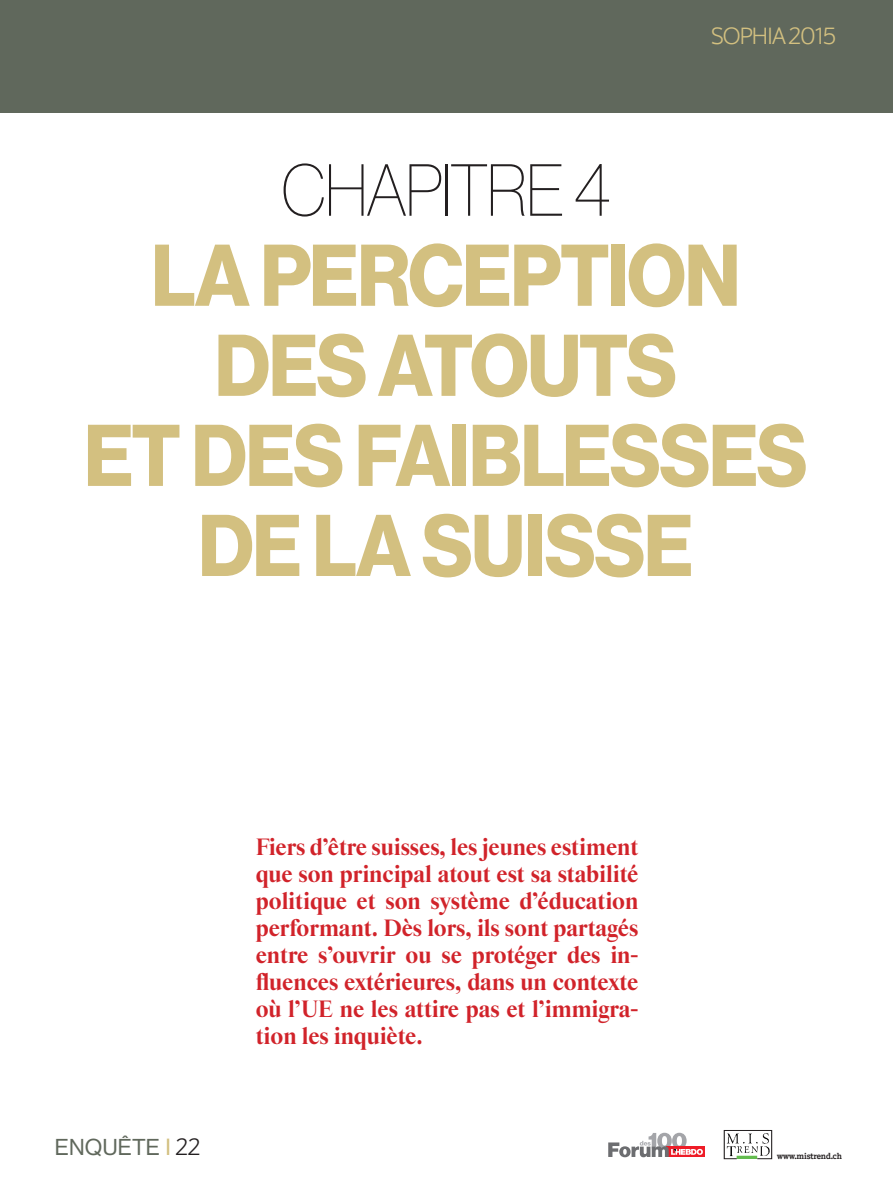
<style>
.page{position:relative;width:893px;height:1191px;background:#fff}
.page>*{position:absolute;margin:0;border:0;box-sizing:border-box;transform-origin:0 0}
.t1{font:85.5px/90px "N Haas Grotesk DS Pro 75 Bd";color:#d3c080;text-align:center;scale:.92 1}
.t2{font:72px "N Haas Grotesk DS Pro 25 Th";letter-spacing:-.02em;color:#231f20;scale:.92 1}
.t3{font:800 24px/27px "Starling";color:#d1232a;text-align:justify;scale:.9 1}
.t4{font:300 24px "Hebdo Sans";letter-spacing:-.02em;color:#d3c080}
.t5{font:22.5px "N Haas Grotesk DS Pro 55 Rg";letter-spacing:.01em;color:#60685c}
.t6{font:700 9px "Hebdo Egyptian";letter-spacing:-.005em;color:#231f20}
.s1{font-family:"Hebdo Sans";font-weight:500;font-size:24px;color:#d3c080}
.s2{font-family:"Hebdo Sans";font-weight:300;font-size:24px;color:#231f20}
</style>
<div class="page">
<div style="left:0;top:0;width:893px;height:112px;background:#60685c"></div>
<svg style="left:724px;top:1130px;width:48px;height:29px"></svg>
<div style="left:667px;top:1146px;width:38px;height:11px;background:#ee1c27"></div>
<svg style="left:608px;top:1132px;width:95px;height:25px"></svg>
<p class="t4" style="left:711px;top:22px;width:126px">SOPHIA 2015</p>
<h2 class="t2" style="left:281px;top:150px;width:360px">CHAPITRE 4</h2>
<h1 class="t1" style="left:151px;top:232px;width:172px">LAPERCEPTION<br>DES</h1>
<h1 class="t1" style="left:378px;top:322px;width:55px">ATOUTS</h1>
<h1 class="t1" style="left:84px;top:412px;width:171px">ET DES</h1>
<h1 class="t1" style="left:198px;top:412px;width:345px">FAIBLESSES<br>DE LA SUISSE</h1>
<p class="t5" style="left:55px;top:1134px;width:147px">ENQUÊTE<span class="s1">∑</span><span class="s2">22</span></p>
<p class="t3" style="left:256px;top:833px;width:427px">Fiers d’être suisses, les jeunes estiment que son principal atout est sa stabilité politique et son système d’éducation performant. Dès lors, ils sont partagés entre s’ouvrir ou se protéger des in&shy;fluences extérieures, dans un contexte où l’UE ne les attire pas et l’immigra&shy;tion les inquiète.</p>
<p class="t6" style="left:777px;top:1150px;width:66px">www.mistrend.ch</p>
</div>
